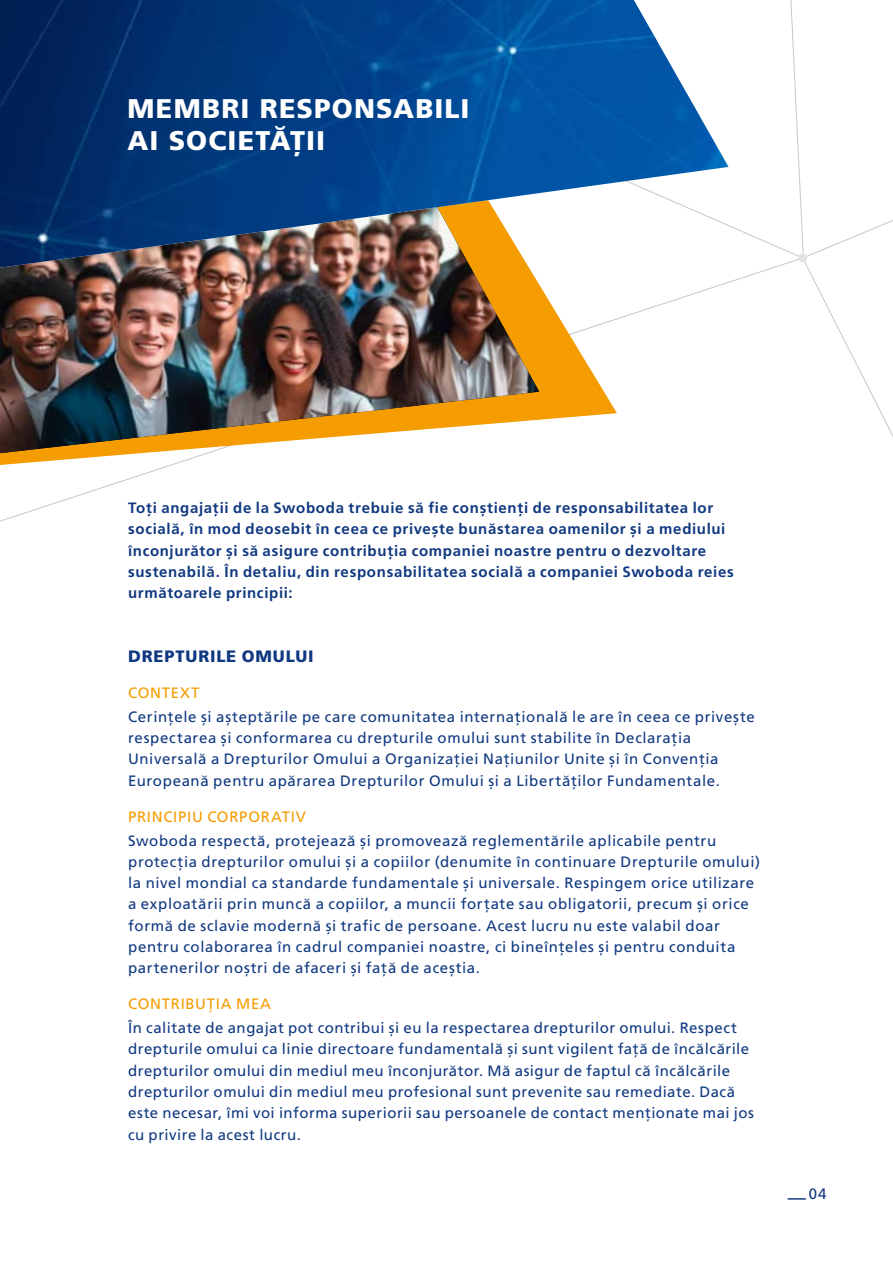
<style>
.page{position:relative;width:893px;height:1263px;background:#fff}
.page>*{position:absolute;margin:0;border:0;box-sizing:border-box;transform-origin:0 0}
.t1{font:900 27px/32.4px "Frutiger LT Pro";letter-spacing:.04em;color:#fff}
.t2{font:900 16.5px "Frutiger LT Pro";letter-spacing:.05em;color:#113981}
.t3{font:15px/21.3px "Frutiger LT Pro";letter-spacing:.04em;color:#113981}
.t4{font:700 15px/21.3px "Frutiger LT Pro";letter-spacing:.045em;color:#113981}
.t5{font:15px "Frutiger LT Pro";letter-spacing:.05em;color:#f59c00}
</style>
<div class="page">
<svg style="left:788px;top:1198px;width:18px;height:1px"></svg>
<svg style="left:788px;top:0;width:105px;height:257px"></svg>
<div style="left:798px;top:253px;width:9px;height:9px;background:#e3e3e3;border-radius:50%"></div>
<svg style="left:0;top:284px;width:617px;height:181px"></svg>
<img style="left:0;top:268px;width:539px;height:185px">
<img style="left:0;top:0;width:729px;height:268px">
<h1 class="t1" style="left:128px;top:92px;width:343px">MEMBRI RESPONSABILI<br>AI SOCIETĂȚII</h1>
<p class="t4" style="left:128px;top:497px;width:607px">Toți angajații de la Swoboda trebuie să fie conștienți de responsabilitatea lor socială, în mod deosebit în ceea ce privește bunăstarea oamenilor și a mediului înconjurător și să asigure contribuția companiei noastre pentru o dezvoltare sustenabilă. În detaliu, din responsabilitatea socială a companiei Swoboda reies următoarele principii:</p>
<p class="t2" style="left:128px;top:646px;width:187px">DREPTURILE OMULUI</p>
<p class="t5" style="left:128px;top:684px;width:73px">CONTEXT</p>
<p class="t3" style="left:128px;top:706px;width:628px">Cerințele și așteptările pe care comunitatea internațională le are în ceea ce privește respectarea și conformarea cu drepturile omului sunt stabilite în Declarația Universală a Drepturilor Omului a Organizației Națiunilor Unite și în Convenția Europeană pentru apărarea Drepturilor Omului și a Libertăților Fundamentale.</p>
<p class="t5" style="left:128px;top:808px;width:179px">PRINCIPIU CORPORATIV</p>
<p class="t3" style="left:128px;top:830px;width:633px">Swoboda respectă, protejează și promovează reglementările aplicabile pentru protecția drepturilor omului și a copiilor (denumite în continuare Drepturile omului) la nivel mondial ca standarde fundamentale și universale. Respingem orice utilizare a exploatării prin muncă a copiilor, a muncii forțate sau obligatorii, precum și orice formă de sclavie modernă și trafic de persoane. Acest lucru nu este valabil doar pentru colaborarea în cadrul companiei noastre, ci bineînțeles și pentru conduita partenerilor noștri de afaceri și față de aceștia.</p>
<p class="t5" style="left:128px;top:995px;width:145px">CONTRIBUȚIA MEA</p>
<p class="t3" style="left:128px;top:1017px;width:627px">În calitate de angajat pot contribui și eu la respectarea drepturilor omului. Respect drepturile omului ca linie directoare fundamentală și sunt vigilent față de încălcările drepturilor omului din mediul meu înconjurător. Mă asigur de faptul că încălcările drepturilor omului din mediul meu profesional sunt prevenite sau remediate. Dacă este necesar, îmi voi informa superiorii sau persoanele de contact menționate mai jos cu privire la acest lucru.</p>
<p class="t3" style="left:809px;top:1183px;width:19px">04</p>
</div>
